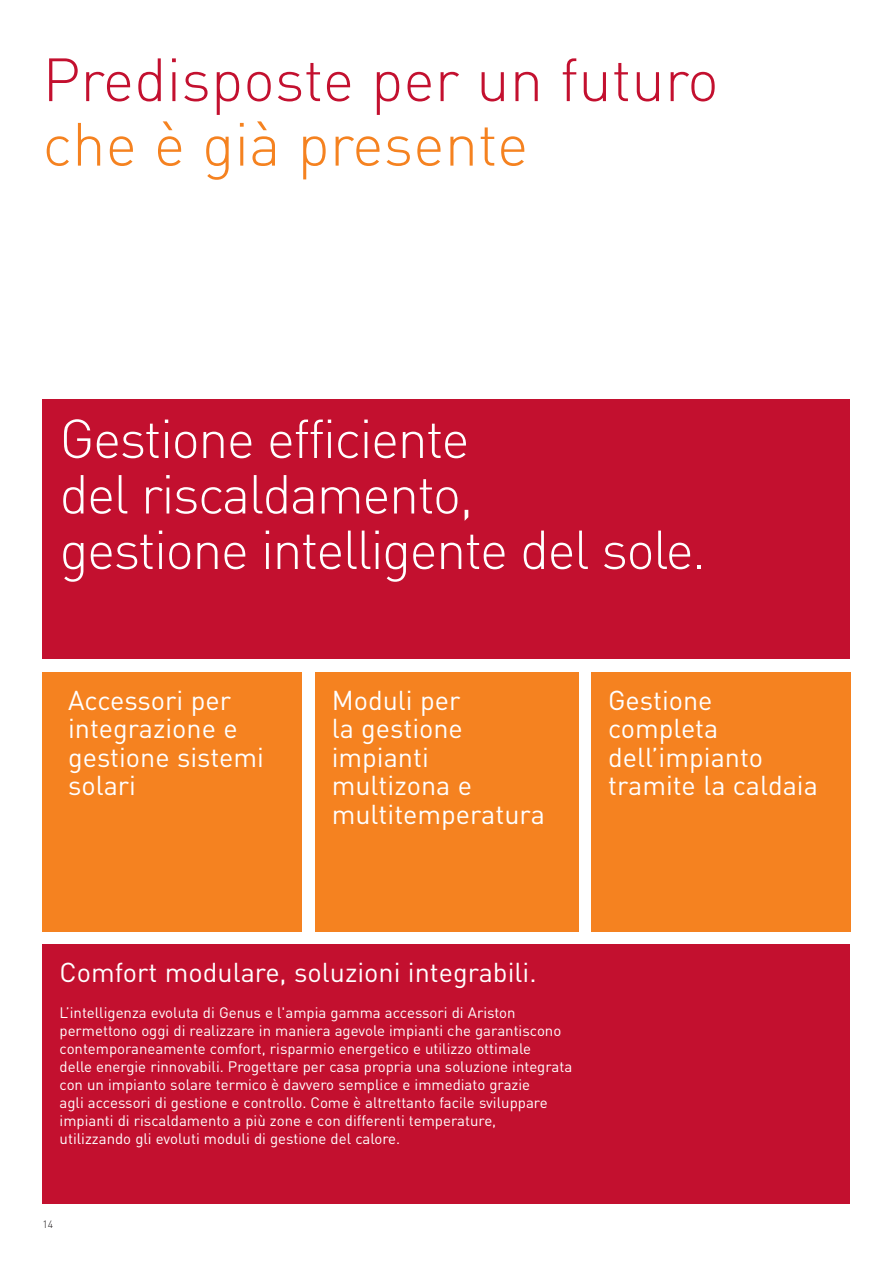
<style>
.page{position:relative;width:893px;height:1263px;background:#fff}
.page>*{position:absolute;margin:0;border:0;box-sizing:border-box;transform-origin:0 0}
.t1{font:300 60px "DIN";color:#c3102f}
.t2{font:300 60px "DIN";color:#f58220}
.t3{font:300 54px/55.5px "DIN";letter-spacing:-.03em;color:#fff}
.t4{font:27px/28.5px "DIN";color:#fff}
.t5{font:15px/18px "DIN";color:#fff}
.t6{font:300 10.5px "DIN";color:#231f20}
</style>
<div class="page">
<div style="left:43px;top:400px;width:807px;height:259px;background:#c3102f"></div>
<div style="left:43px;top:944px;width:807px;height:259px;background:#c3102f"></div>
<div style="left:43px;top:672px;width:259px;height:259px;background:#f58220"></div>
<div style="left:315px;top:672px;width:263px;height:259px;background:#f58220"></div>
<div style="left:591px;top:672px;width:259px;height:259px;background:#f58220"></div>
<h1 class="t1" style="left:43px;top:45px;width:678px">Predisposte per un futuro</h1>
<h1 class="t2" style="left:43px;top:110px;width:487px">che è già presente</h1>
<h2 class="t3" style="left:60px;top:412px;width:648px">Gestione efficiente<br>del riscaldamento,<br>gestione intelligente del sole.</h2>
<h3 class="t4" style="left:68px;top:686px;width:197px">Accessori per integrazione e gestione sistemi solari</h3>
<h3 class="t4" style="left:332px;top:686px;width:215px">Moduli per<br>la gestione impianti multizona e multitemperatura</h3>
<h3 class="t4" style="left:608px;top:686px;width:211px">Gestione completa dell’impianto tramite la caldaia</h3>
<h3 class="t4" style="left:60px;top:958px;width:479px">Comfort modulare, soluzioni integrabili.</h3>
<p class="t5" style="left:60px;top:1004px;width:514px">L’intelligenza evoluta di Genus e l'ampia gamma accessori di Ariston permettono oggi di realizzare in maniera agevole impianti che garantiscono contemporaneamente comfort, risparmio energetico e utilizzo ottimale<br>delle energie rinnovabili. Progettare per casa propria una soluzione integrata con un impianto solare termico è davvero semplice e immediato grazie<br>agli accessori di gestione e controllo. Come è altrettanto facile sviluppare impianti di riscaldamento a più zone e con differenti temperature,<br>utilizzando gli evoluti moduli di gestione del calore.</p>
<p class="t6" style="left:43px;top:1219px;width:12px">14</p>
</div>
